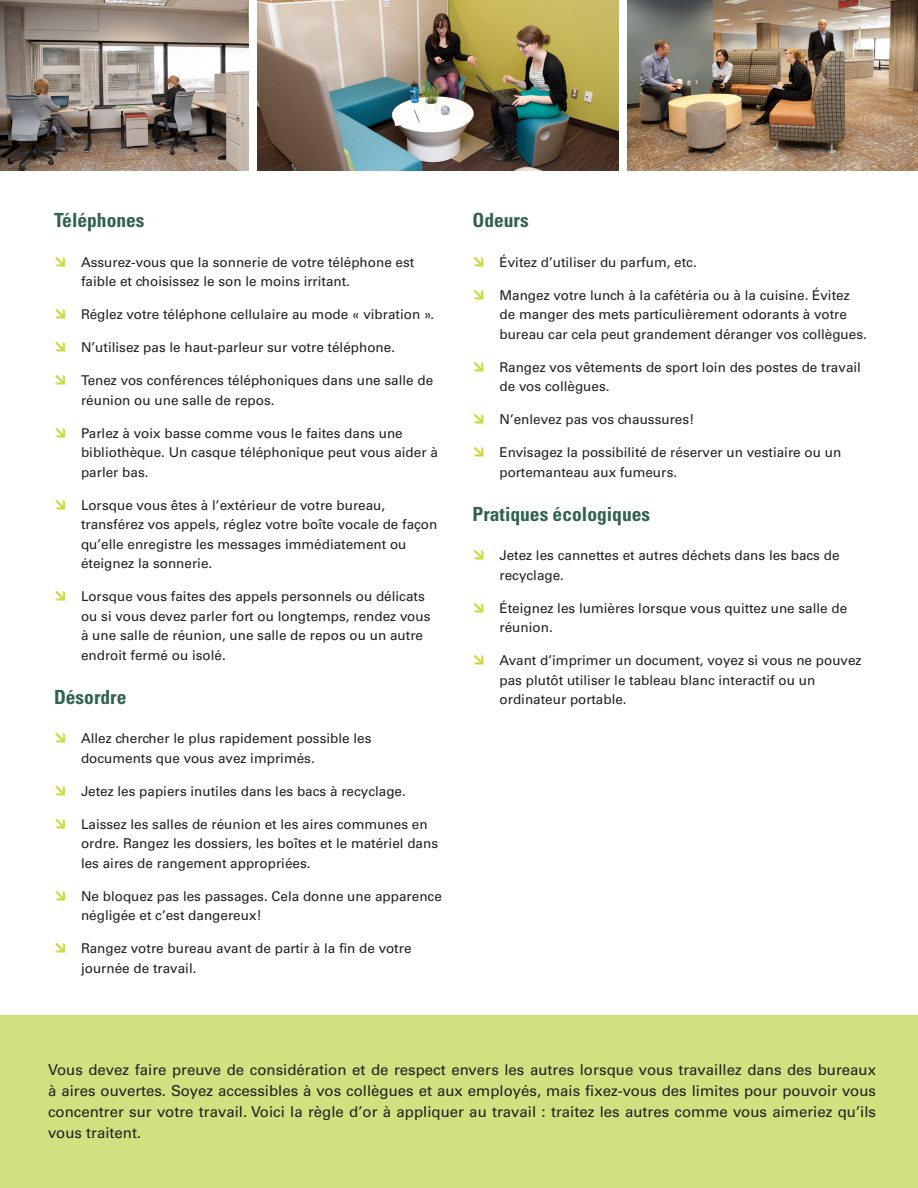
<style>
.page{position:relative;width:918px;height:1188px;background:#fff}
.page>*{position:absolute;margin:0;border:0;box-sizing:border-box;transform-origin:0 0}
.titles{font:700 condensed 19.5px "Univers LT Std";color:#306152}
.Body{font:15px/21px "Univers LT Std";color:#231f20;text-align:justify}
.t1{font:13.5px/19.5px "Univers LT Std";color:#231f20}
</style>
<div class="page">
<div style="left:0;top:1015px;width:918px;height:173px;background:#d2e180"></div>
<img style="left:0;top:0;width:248px;height:171px">
<img style="left:627px;top:0;width:291px;height:171px">
<img style="left:257px;top:0;width:361px;height:171px">
<p class="titles" style="left:54px;top:208px;width:92px">Téléphones</p>
<p class="t1" style="left:81px;top:252px;width:335px">Assurez-vous que la sonnerie de votre téléphone est faible et choisissez le son le moins irritant.</p>
<p class="t1" style="left:81px;top:305px;width:355px">Réglez votre téléphone cellulaire au mode « vibration ».</p>
<p class="t1" style="left:81px;top:338px;width:316px">N’utilisez pas le haut-parleur sur votre téléphone.</p>
<p class="t1" style="left:81px;top:371px;width:354px">Tenez vos conférences téléphoniques dans une salle de réunion ou une salle de repos.</p>
<p class="t1" style="left:81px;top:423px;width:358px">Parlez à voix basse comme vous le faites dans une bibliothèque. Un casque téléphonique peut vous aider à parler bas.</p>
<p class="t1" style="left:81px;top:495px;width:358px">Lorsque vous êtes à l’extérieur de votre bureau, transférez vos appels, réglez votre boîte vocale de façon qu’elle enregistre les messages immédiatement ou éteignez la sonnerie.</p>
<p class="t1" style="left:81px;top:587px;width:351px">Lorsque vous faites des appels personnels ou délicats ou si vous devez parler fort ou longtemps, rendez vous à une salle de réunion, une salle de repos ou un autre endroit fermé ou isolé.</p>
<p class="titles" style="left:54px;top:685px;width:74px">Désordre</p>
<p class="t1" style="left:81px;top:729px;width:292px">Allez chercher le plus rapidement possible les documents que vous avez imprimés.</p>
<p class="t1" style="left:81px;top:781px;width:326px">Jetez les papiers inutiles dans les bacs à recyclage.</p>
<p class="t1" style="left:81px;top:814px;width:359px">Laissez les salles de réunion et les aires communes en ordre. Rangez les dossiers, les boîtes et le matériel dans les aires de rangement appropriées.</p>
<p class="t1" style="left:81px;top:886px;width:362px">Ne bloquez pas les passages. Cela donne une apparence négligée et c’est dangereux!</p>
<p class="t1" style="left:81px;top:939px;width:332px">Rangez votre bureau avant de partir à la fin de votre journée de travail.</p>
<p class="titles" style="left:472px;top:208px;width:58px">Odeurs</p>
<p class="t1" style="left:500px;top:252px;width:199px">Évitez d’utiliser du parfum, etc.</p>
<p class="t1" style="left:500px;top:285px;width:369px">Mangez votre lunch à la cafétéria ou à la cuisine. Évitez de manger des mets particulièrement odorants à votre bureau car cela peut grandement déranger vos collègues.</p>
<p class="t1" style="left:500px;top:357px;width:363px">Rangez vos vêtements de sport loin des postes de travail de vos collègues.</p>
<p class="t1" style="left:500px;top:410px;width:196px">N’enlevez pas vos chaussures!</p>
<p class="t1" style="left:500px;top:443px;width:343px">Envisagez la possibilité de réserver un vestiaire ou un portemanteau aux fumeurs.</p>
<p class="titles" style="left:472px;top:502px;width:179px">Pratiques écologiques</p>
<p class="t1" style="left:500px;top:546px;width:342px">Jetez les cannettes et autres déchets dans les bacs de recyclage.</p>
<p class="t1" style="left:500px;top:598px;width:349px">Éteignez les lumières lorsque vous quittez une salle de réunion.</p>
<p class="t1" style="left:500px;top:651px;width:364px">Avant d’imprimer un document, voyez si vous ne pouvez pas plutôt utiliser le tableau blanc interactif ou un ordinateur portable.</p>
<p class="Body" style="left:48px;top:1059px;width:829px">Vous devez faire preuve de considération et de respect envers les autres lorsque vous travaillez dans des bureaux à aires ouvertes. Soyez accessibles à vos collègues et aux employés, mais fixez-vous des limites pour pouvoir vous concentrer sur votre travail. Voici la règle d’or à appliquer au travail : traitez les autres comme vous aimeriez qu’ils vous traitent.</p>
</div>
